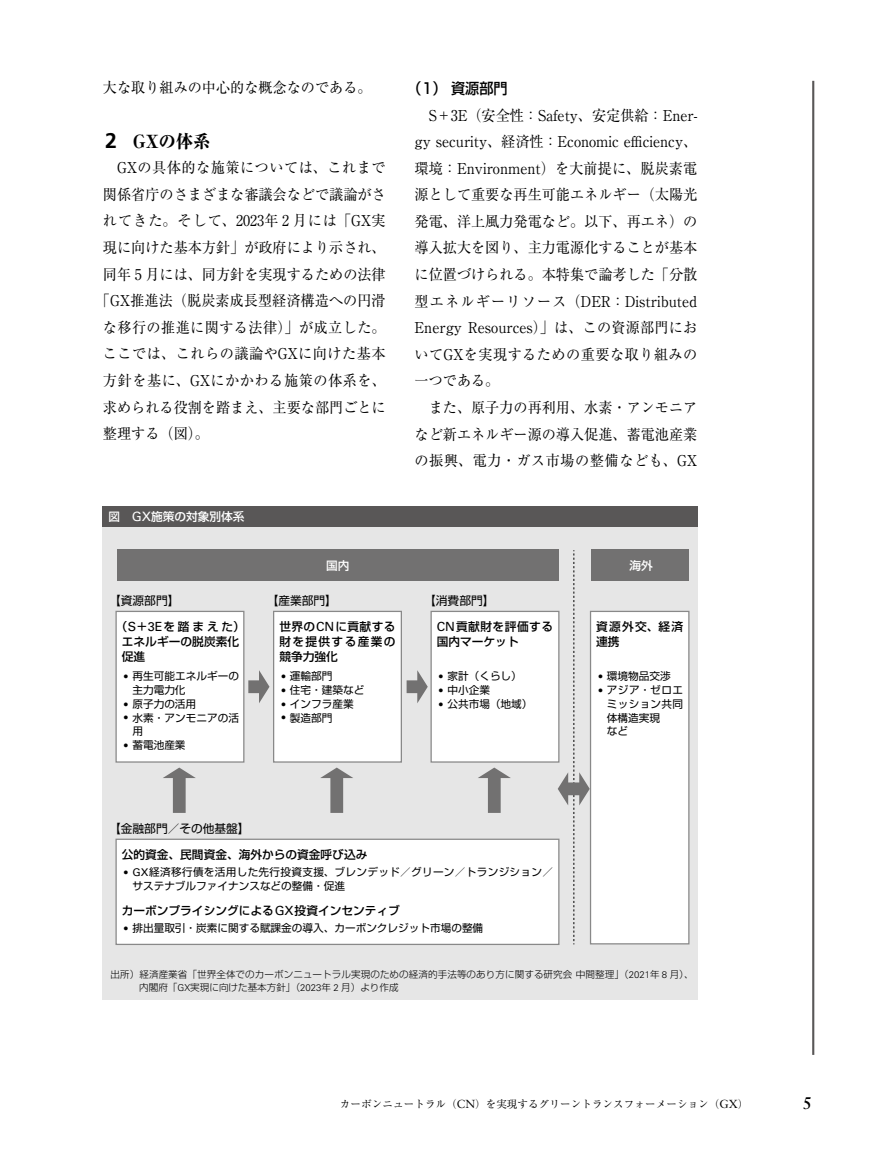
<style>
.page{position:relative;width:893px;height:1157px;background:#fff}
.page>*{position:absolute;margin:0;border:0;box-sizing:border-box;transform-origin:0 0}
.t1{font:800 18px "Ryumin Pr 6 N";color:#000;scale:.95 1}
.t2{font:700 16.95px "Sabon LT Std";color:#000}
.t3{font:14.85px/26.5px "Ryumin Pr 6 N";color:#000;text-align:justify;scale:.95 1}
.t4{font:14.85px "Ryumin Pr 6 N";letter-spacing:.035em;color:#000;scale:.95 1}
.t5{font:14.85px "Ryumin Pr 6 N";letter-spacing:.07em;color:#000;scale:.95 1}
.t6{font:14.85px "Ryumin Pr 6 N";letter-spacing:.03em;color:#000;scale:.95 1}
.t7{font:14.85px "Ryumin Pr 6 N";letter-spacing:.04em;color:#000;scale:.95 1}
.t8{font:500 14.85px "Shin Go Pr 6 N";color:#000;scale:.95 1}
.t9{font:500 11.7px/14.9px "Shin Go Pr 6 N";color:#000}
.t10{font:11.7px "Shin Go Pr 6 N";color:#000}
.t11{font:500 11.7px/14.9px "Shin Go Pr 6 N";letter-spacing:.045em;color:#000}
.t12{font:500 11.7px "Shin Go Pr 6 N";color:#fff}
.t13{font:10.65px/13.8px "Shin Go Pr 6 N";color:#000}
.t14{font:10.65px/13.8px "Shin Go Pr 6 N";letter-spacing:.03em;color:#000}
.t15{font:10.65px "Ryumin Pr 6 N";color:#000}
.t16{font:300 9.6px/12.8px "Shin Go Pr 6 N";letter-spacing:.005em;color:#000}
.s1{font-family:"Frutiger LT Std";font-weight:700;font-size:21.3px}
.s2{font-family:"Univers LT Std";font-weight:400;font-size:12.9px}
.s3{font-family:"Univers LT Std";font-weight:400;font-size:12.6px}
.s4{font-family:"Univers LT Std"}
.s5{font-family:"Sabon LT Std";font-size:11.7px}
</style>
<div class="page">
<hr style="left:812px;top:81px;width:2px;height:973px;background:#595757">
<div style="left:102px;top:506px;width:595px;height:21px;background:#595757"></div>
<div style="left:102px;top:527px;width:595px;height:472px;background:#e6e6e6"></div>
<div style="left:118px;top:549px;width:441px;height:32px;background:#727171"></div>
<div style="left:591px;top:549px;width:98px;height:32px;background:#727171"></div>
<div style="left:116px;top:611px;width:128px;height:151px;background:#fff"></div>
<div style="left:115px;top:611px;width:129px;height:151px;border:1px solid #898989"></div>
<div style="left:116px;top:839px;width:443px;height:105px;background:#fff"></div>
<div style="left:115px;top:838px;width:444px;height:107px;border:1px solid #898989"></div>
<div style="left:274px;top:611px;width:127px;height:151px;background:#fff"></div>
<div style="left:273px;top:611px;width:129px;height:151px;border:1px solid #898989"></div>
<div style="left:431px;top:611px;width:128px;height:151px;background:#fff"></div>
<div style="left:430px;top:611px;width:129px;height:151px;border:1px solid #898989"></div>
<div style="left:590px;top:611px;width:99px;height:332px;background:#fff"></div>
<div style="left:590px;top:611px;width:99px;height:333px;border:1px solid #898989"></div>
<div style="left:173px;top:775px;width:13px;height:38px;background:#727171"></div>
<svg style="left:163px;top:767px;width:33px;height:11px"></svg>
<div style="left:330px;top:775px;width:13px;height:38px;background:#727171"></div>
<svg style="left:320px;top:767px;width:33px;height:11px"></svg>
<div style="left:488px;top:775px;width:13px;height:38px;background:#727171"></div>
<svg style="left:478px;top:767px;width:33px;height:11px"></svg>
<div style="left:248px;top:680px;width:13px;height:13px;background:#727171"></div>
<svg style="left:259px;top:670px;width:10px;height:33px"></svg>
<div style="left:407px;top:680px;width:13px;height:13px;background:#727171"></div>
<svg style="left:417px;top:670px;width:11px;height:33px"></svg>
<svg style="left:558px;top:550px;width:32px;height:394px"></svg>
<p class="t3" style="left:103px;top:74px;width:284px">大な取り組みの中心的な概念なのである。</p>
<p class="t1" style="left:105px;top:127px;width:112px"><span class="s1">2</span> GXの体系</p>
<p class="t4" style="left:117px;top:156px;width:284px">GXの具体的な施策については、これまで</p>
<p class="t3" style="left:103px;top:180px;width:299px">関係省庁のさまざまな審議会などで議論がさ</p>
<p class="t5" style="left:103px;top:209px;width:299px">れてきた。そして、2023年 2 月には「GX実</p>
<p class="t3" style="left:103px;top:233px;width:299px">現に向けた基本方針」が政府により示され、</p>
<p class="t3" style="left:103px;top:260px;width:299px">同年 5 月には、同方針を実現するための法律</p>
<p class="t3" style="left:96px;top:286px;width:307px">「GX推進法（脱炭素成長型経済構造への円滑</p>
<p class="t6" style="left:103px;top:315px;width:299px">な移行の推進に関する法律）」が成立した。</p>
<p class="t4" style="left:103px;top:342px;width:299px">ここでは、これらの議論やGXに向けた基本</p>
<p class="t7" style="left:103px;top:369px;width:299px">方針を基に、GXにかかわる施策の体系を、</p>
<p class="t3" style="left:103px;top:393px;width:299px">求められる役割を踏まえ、主要な部門ごとに</p>
<p class="t3" style="left:103px;top:419px;width:113px">整理する（図）。</p>
<p class="t12" style="left:108px;top:507px;width:138px">図　<span class="s2">GX</span>施策の対象別体系</p>
<p class="t8" style="left:407px;top:76px;width:107px">（1） 資源部門</p>
<p class="t3" style="left:415px;top:101px;width:299px;text-indent:14px">S＋3E（安全性：Safety、安定供給：Ener&shy;gy security、経済性：Economic efficiency、環境：Environment）を大前提に、脱炭素電源として重要な再生可能エネルギー（太陽光発電、洋上風力発電など。以下、再エネ）の導入拡大を図り、主力電源化することが基本に位置づけられる。本特集で論考した「分散型エネルギーリソース（DER：Distributed Energy Resources）」は、この資源部門においてGXを実現するための重要な取り組みの一つである。</p>
<p class="t3" style="left:415px;top:393px;width:299px;text-indent:14px">また、原子力の再利用、水素・アンモニアなど新エネルギー源の導入促進、蓄電池産業の振興、電力・ガス市場の整備なども、GX</p>
<p class="t10" style="left:109px;top:591px;width:72px">【資源部門】</p>
<p class="t9" style="left:122px;top:618px;width:125px;text-indent:-6px">（<span class="s3">S</span>＋<span class="s3">3E</span>を踏まえた）エネルギーの脱炭素化促進</p>
<p class="t13" style="left:132px;top:668px;width:108px;text-indent:-9px"><sup>●</sup> 再生可能エネルギーの主力電力化</p>
<p class="t13" style="left:124px;top:696px;width:74px"><sup>●</sup> 原子力の活用</p>
<p class="t13" style="left:132px;top:710px;width:108px;text-indent:-9px"><sup>●</sup> 水素・アンモニアの活用</p>
<p class="t13" style="left:124px;top:737px;width:63px"><sup>●</sup> 蓄電池産業</p>
<p class="t12" style="left:326px;top:555px;width:25px">国内</p>
<p class="t12" style="left:629px;top:555px;width:25px">海外</p>
<p class="t10" style="left:267px;top:591px;width:72px">【産業部門】</p>
<p class="t9" style="left:279px;top:618px;width:118px;text-align:justify">世界の<span class="s3">CN</span>に貢献する財を提供する産業の競争力強化</p>
<p class="t13" style="left:281px;top:668px;width:53px"><sup>●</sup> 運輸部門</p>
<p class="t13" style="left:281px;top:682px;width:84px"><sup>●</sup> 住宅・建築など</p>
<p class="t13" style="left:281px;top:696px;width:74px"><sup>●</sup> インフラ産業</p>
<p class="t13" style="left:281px;top:710px;width:53px"><sup>●</sup> 製造部門</p>
<p class="t10" style="left:424px;top:591px;width:72px">【消費部門】</p>
<p class="t11" style="left:437px;top:618px;width:118px"><span class="s3">CN</span>貢献財を評価する国内マーケット</p>
<p class="t13" style="left:439px;top:668px;width:84px"><sup>●</sup> 家計（くらし）</p>
<p class="t13" style="left:439px;top:682px;width:53px"><sup>●</sup> 中小企業</p>
<p class="t13" style="left:439px;top:696px;width:95px"><sup>●</sup> 公共市場（地域）</p>
<p class="t9" style="left:596px;top:618px;width:88px">資源外交、経済連携</p>
<p class="t13" style="left:598px;top:668px;width:74px"><sup>●</sup> 環境物品交渉</p>
<p class="t13" style="left:598px;top:682px;width:86px"><sup>●</sup> アジア・ゼロエ</p>
<p class="t14" style="left:607px;top:696px;width:78px">ミッション共同</p>
<p class="t13" style="left:607px;top:710px;width:55px">体構造実現</p>
<p class="t13" style="left:596px;top:723px;width:33px">　など</p>
<p class="t10" style="left:109px;top:819px;width:142px">【金融部門／その他基盤】</p>
<p class="t9" style="left:122px;top:846px;width:247px">公的資金、民間資金、海外からの資金呼び込み</p>
<p class="t14" style="left:132px;top:864px;width:422px;text-indent:-9px"><sup>●</sup> <span class="s4">GX</span>経済移行債を活用した先行投資支援、ブレンデッド／グリーン／トランジション／サステナブルファイナンスなどの整備・促進</p>
<p class="t9" style="left:122px;top:902px;width:280px">カーボンプライシングによる<span class="s3">GX</span>投資インセンティブ</p>
<p class="t13" style="left:124px;top:920px;width:361px"><sup>●</sup> 排出量取引・炭素に関する賦課金の導入、カーボンクレジット市場の整備</p>
<p class="t16" style="left:139px;top:967px;width:556px;text-indent:-29px">出所）経済産業省「世界全体でのカーボンニュートラル実現のための経済的手法等のあり方に関する研究会中間整理」（<span class="s4">2021</span>年 <span class="s4">8</span> 月）、内閣府「<span class="s4">GX</span>実現に向けた基本方針」（<span class="s4">2023</span>年 <span class="s4">2</span> 月）より作成</p>
<p class="t15" style="left:340px;top:1095px;width:410px">カーボンニュートラル（<span class="s5">CN</span>）を実現するグリーントランスフォーメーション（<span class="s5">GX</span>）</p>
<p class="t2" style="left:803px;top:1093px;width:11px">5</p>
</div>
